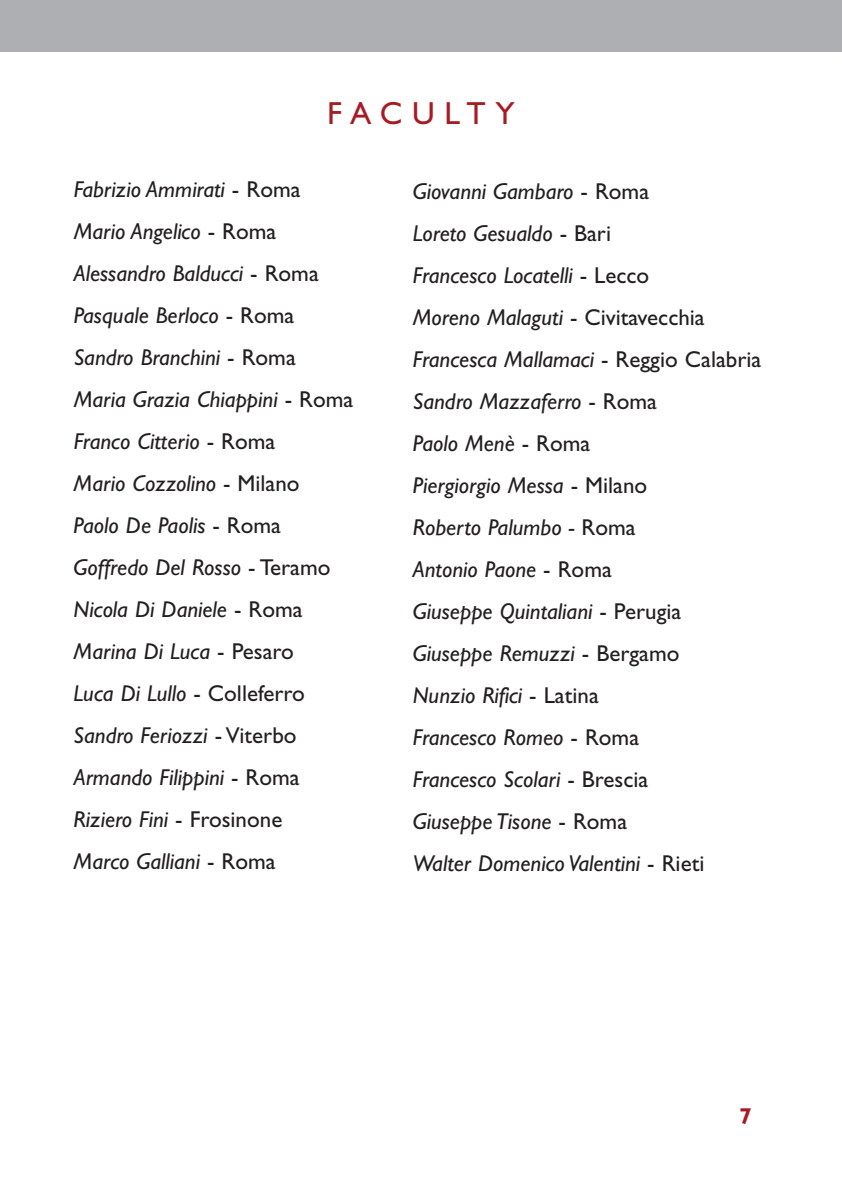
<style>
.page{position:relative;width:842px;height:1191px;background:#fff}
.page>*{position:absolute;margin:0;border:0;box-sizing:border-box;transform-origin:0 0}
.t1{font:32px "Gill Sans";letter-spacing:.28em;color:#a61c23}
.t2{font:italic 23px/42px "Gill Sans";color:#231f20}
.t3{font:700 23px "Gill Sans";color:#a61c23}
.s1{font-style:normal}
</style>
<div class="page">
<div style="left:0;top:0;width:842px;height:51px;background:#aeafb3"></div>
<h1 class="t1" style="left:327px;top:101px;width:189px">FACULTY</h1>
<p class="t2" style="left:74px;top:171px;width:281px">Fabrizio Ammirati <span class="s1">- Roma<br></span>Mario Angelico <span class="s1">- Roma<br></span>Alessandro Balducci <span class="s1">- Roma<br></span>Pasquale Berloco <span class="s1">- Roma<br></span>Sandro Branchini <span class="s1">- Roma<br></span>Maria Grazia Chiappini <span class="s1">- Roma<br></span>Franco Citterio <span class="s1">- Roma<br></span>Mario Cozzolino <span class="s1">- Milano<br></span>Paolo De Paolis <span class="s1">- Roma<br></span>Goffredo Del Rosso <span class="s1">- Teramo<br></span>Nicola Di Daniele <span class="s1">- Roma<br></span>Marina Di Luca <span class="s1">- Pesaro<br></span>Luca Di Lullo <span class="s1">- Colleferro<br></span>Sandro Feriozzi <span class="s1">- Viterbo<br></span>Armando Filippini <span class="s1">- Roma<br></span>Riziero Fini <span class="s1">- Frosinone<br></span>Marco Galliani <span class="s1">- Roma</span></p>
<p class="t2" style="left:413px;top:173px;width:350px">Giovanni Gambaro <span class="s1">- Roma<br></span>Loreto Gesualdo <span class="s1">- Bari<br></span>Francesco Locatelli <span class="s1">- Lecco<br></span>Moreno Malaguti <span class="s1">- Civitavecchia<br></span>Francesca Mallamaci <span class="s1">- Reggio Calabria<br></span>Sandro Mazzaferro <span class="s1">- Roma<br></span>Paolo Menè <span class="s1">- Roma<br></span>Piergiorgio Messa <span class="s1">- Milano<br></span>Roberto Palumbo - <span class="s1">Roma<br></span>Antonio Paone <span class="s1">- Roma<br></span>Giuseppe Quintaliani <span class="s1">- Perugia<br></span>Giuseppe Remuzzi <span class="s1">- Bergamo<br></span>Nunzio Rifici <span class="s1">- Latina<br></span>Francesco Romeo <span class="s1">- Roma<br></span>Francesco Scolari <span class="s1">- Brescia<br></span>Giuseppe Tisone <span class="s1">- Roma<br></span>Walter Domenico Valentini <span class="s1">- Rieti</span></p>
<p class="t3" style="left:739px;top:1107px;width:14px">7</p>
</div>
